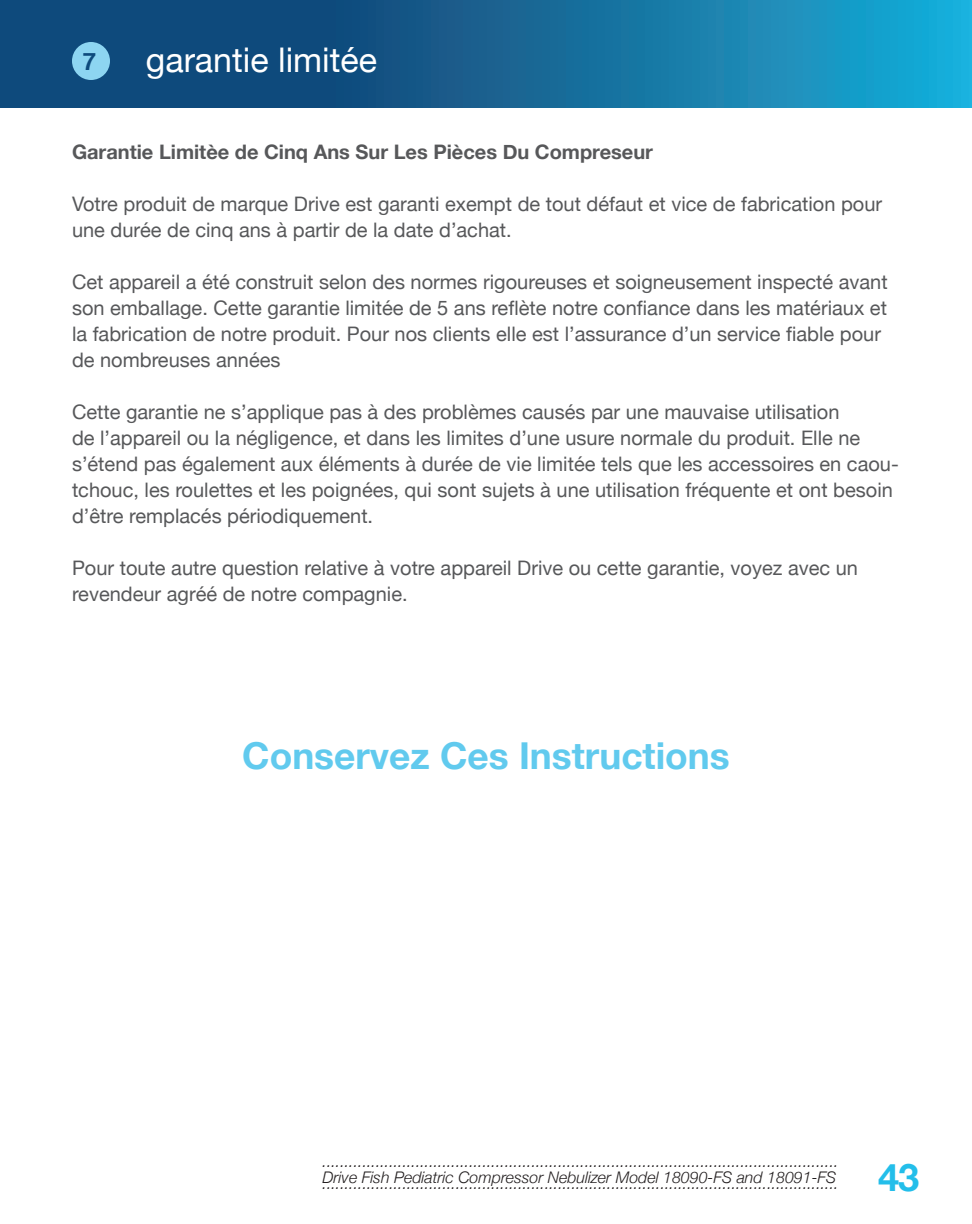
<style>
.page{position:relative;width:972px;height:1224px;background:#fff}
.page>*{position:absolute;margin:0;border:0;box-sizing:border-box;transform-origin:0 0}
.t1{font:700 38px "Helvetica Neue";color:#23beea}
.t2{font:700 37px "Helvetica Neue";color:#61caee}
.t3{font:34px "Helvetica Neue";color:#fff}
.t4{font:700 24px "Helvetica";color:#0e4a7c}
.t5{font:20px/26px "Helvetica Neue";color:#57585a}
.t6{font:700 20px "Helvetica Neue";color:#57585a}
.t7{font:italic 300 16px/16px "Helvetica Neue";color:#231f20}
</style>
<div class="page">
<svg style="left:0;top:0;width:972px;height:108px;background:#146a99"></svg>
<div style="left:72px;top:42px;width:38px;height:38px;background:#8dd5f1;border-radius:50%"></div>
<p class="t4" style="left:83px;top:43px;width:15px">7</p>
<p class="t3" style="left:146px;top:31px;width:233px">garantie limitée</p>
<p class="t6" style="left:72px;top:134px;width:583px">Garantie Limitèe de Cinq Ans Sur Les Pièces Du Compreseur</p>
<p class="t5" style="left:72px;top:190px;width:812px">Votre produit de marque Drive est garanti exempt de tout défaut et vice de fabrication pour une durée de cinq ans à partir de la date d’achat.</p>
<p class="t5" style="left:72px;top:268px;width:817px">Cet appareil a été construit selon des normes rigoureuses et soigneusement inspecté avant son emballage. Cette garantie limitée de 5 ans reflète notre confiance dans les matériaux et la fabrication de notre produit. Pour nos clients elle est l’assurance d’un service fiable pour de nombreuses années</p>
<p class="t5" style="left:72px;top:398px;width:828px">Cette garantie ne s’applique pas à des problèmes causés par une mauvaise utilisation<br>de l’appareil ou la négligence, et dans les limites d’une usure normale du produit. Elle ne s’étend pas également aux éléments à durée de vie limitée tels que les accessoires en caou&shy;tchouc, les roulettes et les poignées, qui sont sujets à une utilisation fréquente et ont besoin d’être remplacés périodiquement.</p>
<p class="t5" style="left:72px;top:554px;width:788px">Pour toute autre question relative à votre appareil Drive ou cette garantie, voyez avec un revendeur agréé de notre compagnie.</p>
<p class="t2" style="left:242px;top:722px;width:489px">Conservez Ces Instructions</p>
<p class="t7" style="left:323px;top:1153px;width:517px">....................................................................................................................<br>Drive Fish Pediatric Compressor Nebulizer Model 18090-FS and 18091-FS</p>
<p class="t7" style="left:323px;top:1175px;width:517px">....................................................................................................................</p>
<h1 class="t1" style="left:878px;top:1143px;width:43px">43</h1>
</div>
